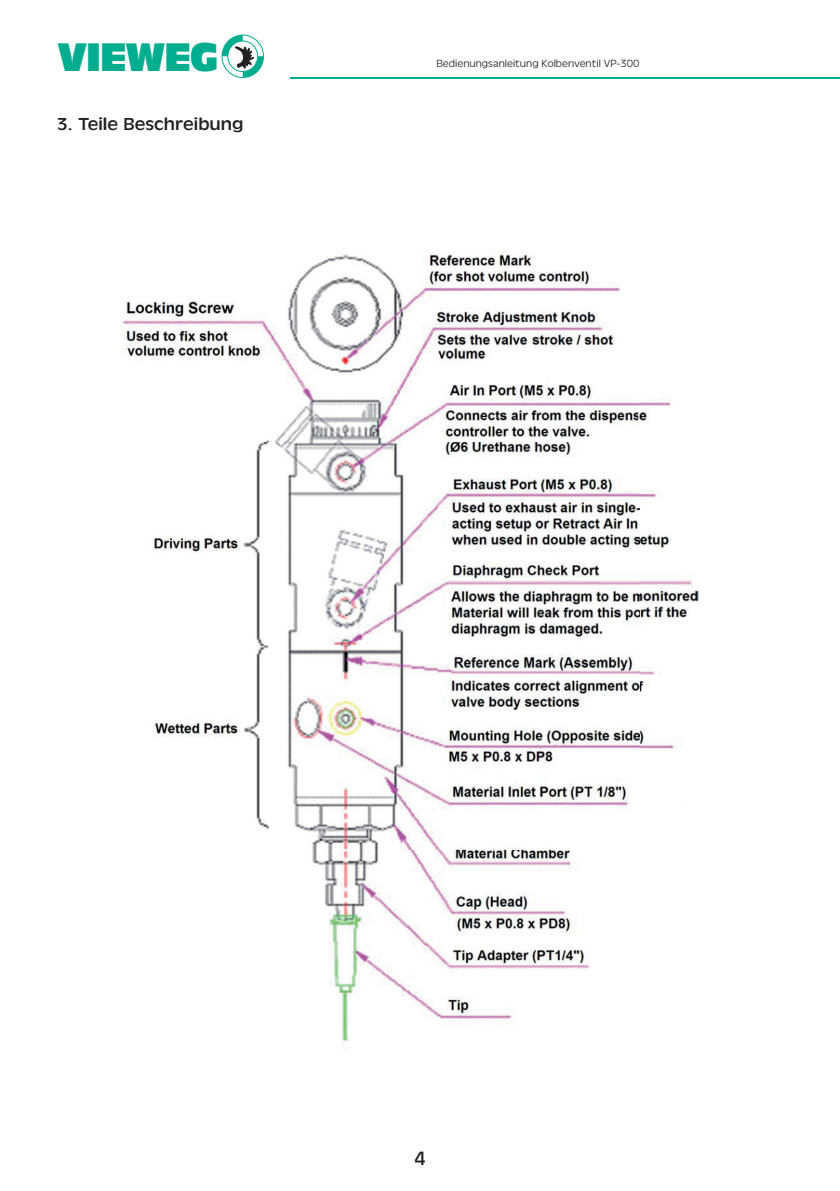
<style>
.page{position:relative;width:840px;height:1191px;background:#fff}
.page>*{position:absolute;margin:0;border:0;box-sizing:border-box;transform-origin:0 0}
.t1{font:41.4px "Antique Oli T Comp";letter-spacing:-.025em;color:#00ad8e}
.t2{font:20px "Antique Oli T";color:#231f20}
.t3{font:18px "Antique Oli T";color:#231f20;scale:1.11 1}
.t4{font:10.8px "Antique Oli T Ligh";color:#231f20;scale:1.11 1}
</style>
<div class="page">
<div style="left:221px;top:35px;width:43px;height:43px;border:1px solid #00ad8e;border-radius:50%"></div>
<svg style="left:222px;top:35px;width:41px;height:42px"></svg>
<hr style="left:290px;top:78px;width:549px;height:1px;background:#00ad8e">
<img style="left:121px;top:251px;width:578px;height:798px">
<h1 class="t1" style="left:58px;top:34px;width:162px">VIEWEG</h1>
<h3 class="t3" style="left:57px;top:114px;width:170px">3. Teile Beschreibung</h3>
<p class="t4" style="left:436px;top:58px;width:184px">Bedienungsanleitung Kolbenventil VP-300</p>
<h2 class="t2" style="left:414px;top:1147px;width:13px">4</h2>
</div>
